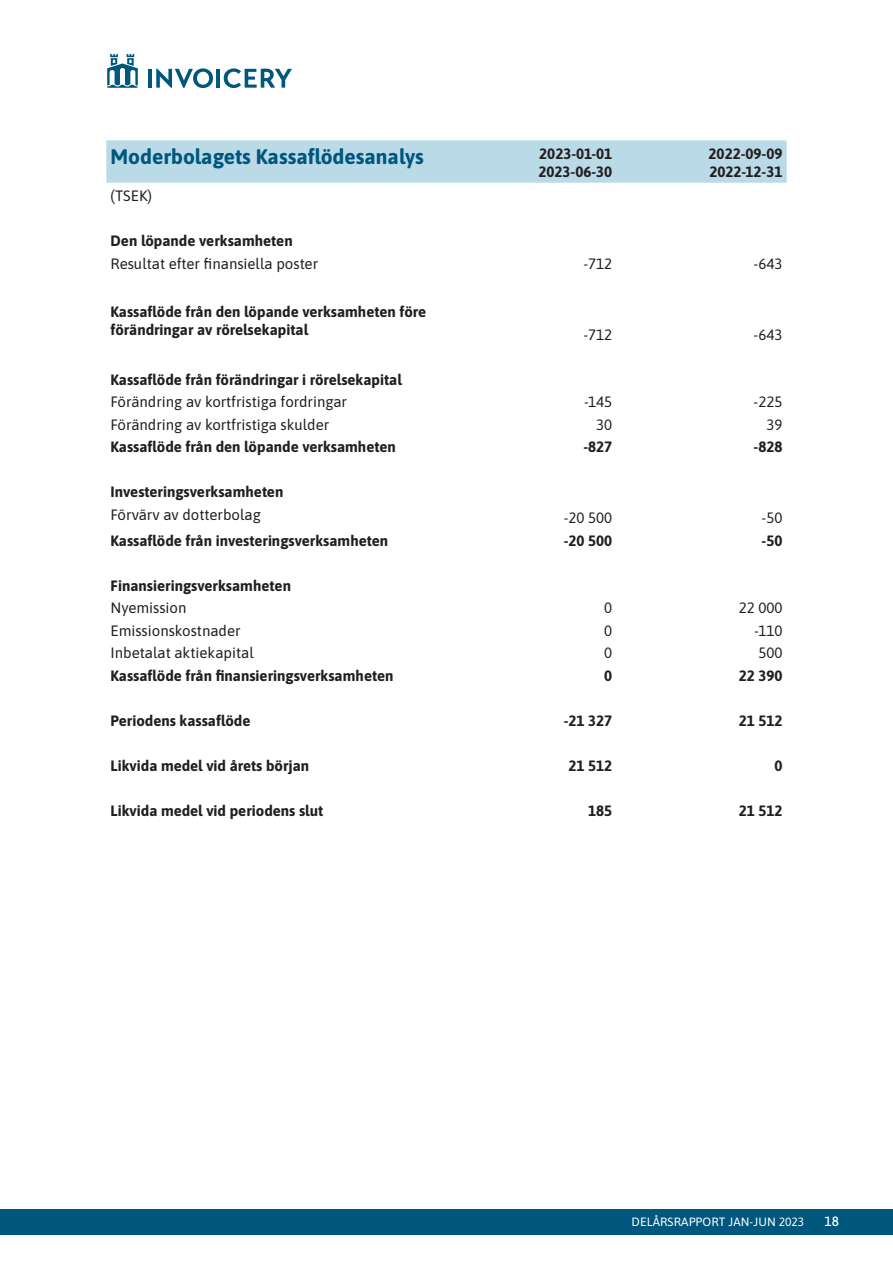
<style>
.page{position:relative;width:893px;height:1263px;background:#fff}
.page>*{position:absolute;margin:0;border:0;box-sizing:border-box;transform-origin:0 0}
.t1{font:700 21px "Asap";color:#00577d}
.t2{font:700 15px/18px "Asap";color:#231f20}
.t3{font:15px "Asap";color:#231f20}
.t4{font:500 13.5px "Asap";color:#fff}
.t5{font:12px "Asap";letter-spacing:.01em;color:#fff}
</style>
<div class="page">
<div style="left:0;top:1209px;width:893px;height:26px;background:#00577d"></div>
<svg style="left:107px;top:54px;width:31px;height:34px"></svg>
<hr style="left:148px;top:69px;width:4px;height:19px;background:#00577d">
<svg style="left:156px;top:68px;width:57px;height:20px"></svg>
<hr style="left:217px;top:69px;width:3px;height:19px;background:#00577d">
<svg style="left:224px;top:68px;width:68px;height:20px"></svg>
<div style="left:106px;top:140px;width:681px;height:43px;background:#bbdae8"></div>
<p class="t1" style="left:111px;top:142px;width:315px">Moderbolagets Kassaflödesanalys</p>
<p class="t2" style="left:539px;top:143px;width:75px">2023-01-01</p>
<p class="t2" style="left:538px;top:161px;width:75px">2023-06-30</p>
<p class="t2" style="left:709px;top:143px;width:75px">2022-09-09</p>
<p class="t2" style="left:709px;top:161px;width:75px">2022-12-31</p>
<p class="t3" style="left:111px;top:185px;width:43px">(TSEK)</p>
<p class="t2" style="left:111px;top:231px;width:184px">Den löpande verksamheten</p>
<p class="t3" style="left:111px;top:253px;width:209px">Resultat efter finansiella poster</p>
<p class="t3" style="left:583px;top:253px;width:30px">-712</p>
<p class="t3" style="left:753px;top:253px;width:30px">-643</p>
<p class="t2" style="left:111px;top:302px;width:317px">Kassaflöde från den löpande verksamheten före förändringar av rörelsekapital</p>
<p class="t3" style="left:583px;top:324px;width:30px">-712</p>
<p class="t3" style="left:753px;top:324px;width:30px">-643</p>
<p class="t2" style="left:111px;top:370px;width:293px">Kassaflöde från förändringar i rörelsekapital</p>
<p class="t3" style="left:111px;top:392px;width:238px">Förändring av kortfristiga fordringar</p>
<p class="t3" style="left:584px;top:392px;width:30px">-145</p>
<p class="t3" style="left:753px;top:392px;width:30px">-225</p>
<p class="t3" style="left:111px;top:414px;width:220px">Förändring av kortfristiga skulder</p>
<p class="t3" style="left:596px;top:414px;width:18px">30</p>
<p class="t3" style="left:766px;top:414px;width:18px">39</p>
<p class="t2" style="left:111px;top:437px;width:287px">Kassaflöde från den löpande verksamheten</p>
<p class="t2" style="left:583px;top:437px;width:30px">-827</p>
<p class="t2" style="left:753px;top:437px;width:30px">-828</p>
<p class="t2" style="left:111px;top:482px;width:174px">Investeringsverksamheten</p>
<p class="t3" style="left:111px;top:504px;width:152px">Förvärv av dotterbolag</p>
<p class="t3" style="left:564px;top:507px;width:50px">-20 500</p>
<p class="t3" style="left:762px;top:507px;width:22px">-50</p>
<p class="t2" style="left:111px;top:530px;width:279px">Kassaflöde från investeringsverksamheten</p>
<p class="t2" style="left:564px;top:530px;width:50px">-20 500</p>
<p class="t2" style="left:762px;top:530px;width:22px">-50</p>
<p class="t2" style="left:111px;top:575px;width:182px">Finansieringsverksamheten</p>
<p class="t3" style="left:111px;top:597px;width:77px">Nyemission</p>
<p class="t3" style="left:604px;top:597px;width:10px">0</p>
<p class="t3" style="left:739px;top:597px;width:45px">22 000</p>
<p class="t3" style="left:111px;top:620px;width:132px">Emissionskostnader</p>
<p class="t3" style="left:604px;top:620px;width:10px">0</p>
<p class="t3" style="left:754px;top:620px;width:30px">-110</p>
<p class="t3" style="left:111px;top:642px;width:145px">Inbetalat aktiekapital</p>
<p class="t3" style="left:604px;top:642px;width:10px">0</p>
<p class="t3" style="left:758px;top:642px;width:26px">500</p>
<p class="t2" style="left:111px;top:665px;width:284px">Kassaflöde från finansieringsverksamheten</p>
<p class="t2" style="left:604px;top:665px;width:10px">0</p>
<p class="t2" style="left:739px;top:665px;width:45px">22 390</p>
<p class="t2" style="left:111px;top:710px;width:141px">Periodens kassaflöde</p>
<p class="t2" style="left:564px;top:710px;width:50px">-21 327</p>
<p class="t2" style="left:739px;top:710px;width:45px">21 512</p>
<p class="t2" style="left:111px;top:756px;width:200px">Likvida medel vid årets början</p>
<p class="t2" style="left:569px;top:756px;width:45px">21 512</p>
<p class="t2" style="left:774px;top:756px;width:10px">0</p>
<p class="t2" style="left:111px;top:801px;width:214px">Likvida medel vid periodens slut</p>
<p class="t2" style="left:588px;top:801px;width:26px">185</p>
<p class="t2" style="left:739px;top:801px;width:45px">21 512</p>
<p class="t5" style="left:632px;top:1213px;width:174px">DELÅRSRAPPORT JAN-JUN 2023</p>
<p class="t4" style="left:824px;top:1211px;width:16px">18</p>
</div>
